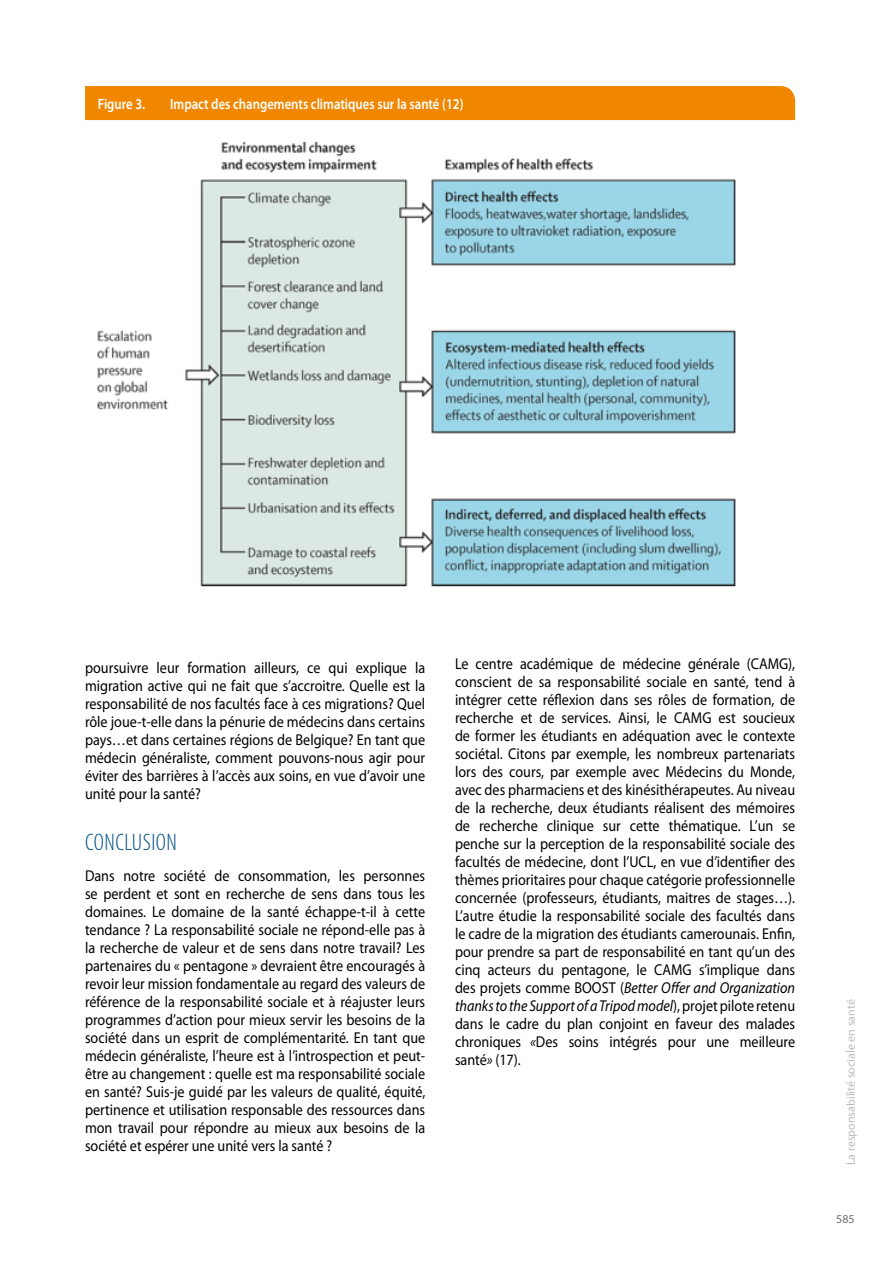
<style>
.page{position:relative;width:893px;height:1263px;background:#fff}
.page>*{position:absolute;margin:0;border:0;box-sizing:border-box;transform-origin:0 0}
.t1{font:300 condensed 24px "Myriad Pro";letter-spacing:.02em;color:#005286}
.t2{font:15.75px/18px "Myriad Pro";color:#000;text-align:justify;scale:.9 1}
.t3{font:600 15px "Myriad Pro";color:#fff;scale:.85 1}
.t4{font:12px "Myriad Pro";color:#bcbcbc}
.t5{font:12px "Myriad Pro";color:#706f6f}
.s1{font-style:italic}
</style>
<div class="page">
<img style="left:97px;top:141px;width:639px;height:446px">
<div style="left:85px;top:86px;width:710px;height:34px;background:#f18700"></div>
<p class="t3" style="left:98px;top:94px;width:57px">Figure 3.</p>
<p class="t3" style="left:170px;top:94px;width:347px">Impact des changements climatiques sur la santé (12)</p>
<p class="t2" style="left:85px;top:658px;width:379px">poursuivre leur formation ailleurs, ce qui explique la migration active qui ne fait que s’accroitre. Quelle est la responsabilité de nos facultés face à ces migrations? Quel rôle joue-t-elle dans la pénurie de médecins dans certains pays…et dans certaines régions de Belgique? En tant que médecin généraliste, comment pouvons-nous agir pour éviter des barrières à l’accès aux soins, en vue d’avoir une unité pour la santé?</p>
<h1 class="t1" style="left:85px;top:828px;width:93px">CONCLUSION</h1>
<p class="t2" style="left:85px;top:866px;width:379px">Dans notre société de consommation, les personnes se perdent et sont en recherche de sens dans tous les domaines. Le domaine de la santé échappe-t-il à cette tendance ? La responsabilité sociale ne répond-elle pas à la recherche de valeur et de sens dans notre travail? Les partenaires du « pentagone » devraient être encouragés à revoir leur mission fondamentale au regard des valeurs de référence de la responsabilité sociale et à réajuster leurs programmes d’action pour mieux servir les besoins de la société dans un esprit de complémentarité. En tant que médecin généraliste, l’heure est à l’introspection et peut&shy;être au changement : quelle est ma responsabilité sociale en santé? Suis-je guidé par les valeurs de qualité, équité, pertinence et utilisation responsable des ressources dans mon travail pour répondre au mieux aux besoins de la société et espérer une unité vers la santé ?</p>
<p class="t2" style="left:455px;top:655px;width:379px">Le centre académique de médecine générale (CAMG), conscient de sa responsabilité sociale en santé, tend à intégrer cette réflexion dans ses rôles de formation, de recherche et de services. Ainsi, le CAMG est soucieux de former les étudiants en adéquation avec le contexte sociétal. Citons par exemple, les nombreux partenariats lors des cours, par exemple avec Médecins du Monde, avec des pharmaciens et des kinésithérapeutes. Au niveau de la recherche, deux étudiants réalisent des mémoires de recherche clinique sur cette thématique. L’un se penche sur la perception de la responsabilité sociale des facultés de médecine, dont l’UCL, en vue d’identifier des thèmes prioritaires pour chaque catégorie professionnelle concernée (professeurs, étudiants, maitres de stages…).<br>L’autre étudie la responsabilité sociale des facultés dans le cadre de la migration des étudiants camerounais. Enfin, pour prendre sa part de responsabilité en tant qu’un des cinq acteurs du pentagone, le CAMG s’implique dans des projets comme BOOST (<span class="s1">Better Offer and Organization thanks to the Support of a Tripod model</span>), projet pilote retenu dans le cadre du plan conjoint en faveur des malades chroniques <span class="s1">«</span>Des soins intégrés pour une meilleure santé<span class="s1">»</span> (17).</p>
<p class="t4" style="left:843px;top:1165px;width:167px;rotate:-90deg">La responsabilité sociale en santé</p>
<p class="t5" style="left:836px;top:1211px;width:20px">585</p>
</div>
